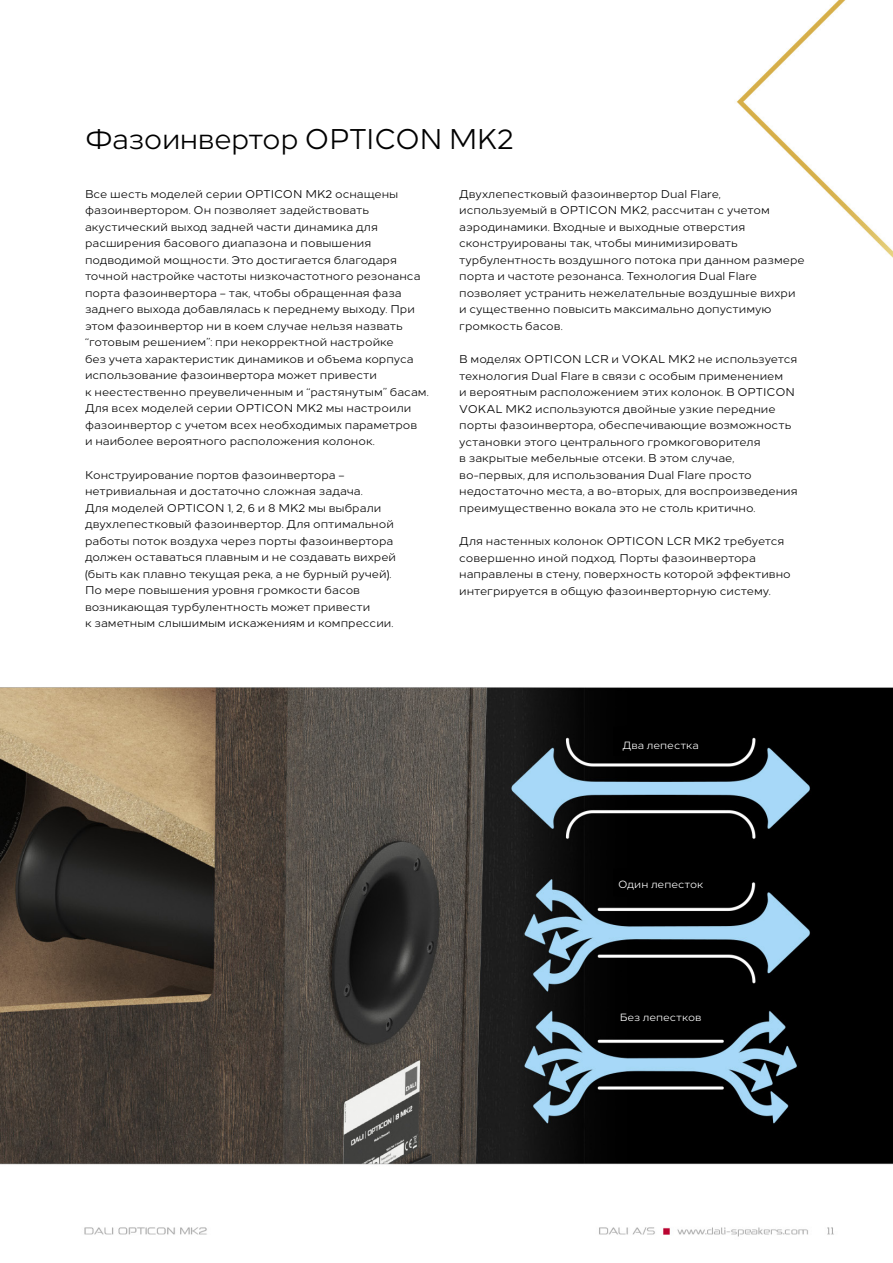
<style>
.page{position:relative;width:893px;height:1263px;background:#fff}
.page>*{position:absolute;margin:0;border:0;box-sizing:border-box;transform-origin:0 0}
.t1{font:28.5px "Loew Next";letter-spacing:-.02em;color:#000}
.t2{font:11.25px/16.5px "Loew Next";color:#000}
.t3{font:10.5px "Loew Next";color:#fff}
</style>
<div class="page">
<img style="left:0;top:0;width:893px;height:1237px">
<h1 class="t1" style="left:85px;top:117px;width:430px">Фазоинвертор OPTICON MK2</h1>
<p class="t2" style="left:85px;top:184px;width:345px">Все шесть моделей серии OPTICON MK2 оснащены фазоинвертором. Он позволяет задействовать акустический выход задней части динамика для расширения басового диапазона и повышения подводимой мощности. Это достигается благодаря точной настройке частоты низкочастотного резонанса порта фазоинвертора – так, чтобы обращенная фаза заднего выхода добавлялась к переднему выходу. При этом фазоинвертор ни в коем случае нельзя назвать “готовым решением”: при некорректной настройке<br>без учета характеристик динамиков и объема корпуса использование фазоинвертора может привести<br>к неестественно преувеличенным и “растянутым” басам.<br>Для всех моделей серии OPTICON MK2 мы настроили фазоинвертор с учетом всех необходимых параметров<br>и наиболее вероятного расположения колонок.</p>
<p class="t2" style="left:85px;top:465px;width:313px">Конструирование портов фазоинвертора – нетривиальная и достаточно сложная задача.<br>Для моделей OPTICON 1, 2, 6 и 8 MK2 мы выбрали двухлепестковый фазоинвертор. Для оптимальной работы поток воздуха через порты фазоинвертора должен оставаться плавным и не создавать вихрей (быть как плавно текущая река, а не бурный ручей).<br>По мере повышения уровня громкости басов возникающая турбулентность может привести<br>к заметным слышимым искажениям и компрессии.</p>
<p class="t2" style="left:459px;top:184px;width:347px">Двухлепестковый фазоинвертор Dual Flare, используемый в OPTICON MK2, рассчитан с учетом аэродинамики. Входные и выходные отверстия сконструированы так, чтобы минимизировать турбулентность воздушного потока при данном размере порта и частоте резонанса. Технология Dual Flare позволяет устранить нежелательные воздушные вихри и существенно повысить максимально допустимую громкость басов.</p>
<p class="t2" style="left:459px;top:350px;width:340px">В моделях OPTICON LCR и VOKAL MK2 не используется технология Dual Flare в связи с особым применением<br>и вероятным расположением этих колонок. В OPTICON VOKAL MK2 используются двойные узкие передние порты фазоинвертора, обеспечивающие возможность установки этого центрального громкоговорителя<br>в закрытые мебельные отсеки. В этом случае, во-первых, для использования Dual Flare просто недостаточно места, а во-вторых, для воспроизведения преимущественно вокала это не столь критично.</p>
<p class="t2" style="left:459px;top:532px;width:333px">Для настенных колонок OPTICON LCR MK2 требуется совершенно иной подход. Порты фазоинвертора направлены в стену, поверхность которой эффективно интегрируется в общую фазоинверторную систему.</p>
<p class="t3" style="left:623px;top:737px;width:78px">Два лепестка</p>
<p class="t3" style="left:618px;top:876px;width:87px">Один лепесток</p>
<p class="t3" style="left:620px;top:1009px;width:83px">Без лепестков</p>
</div>
